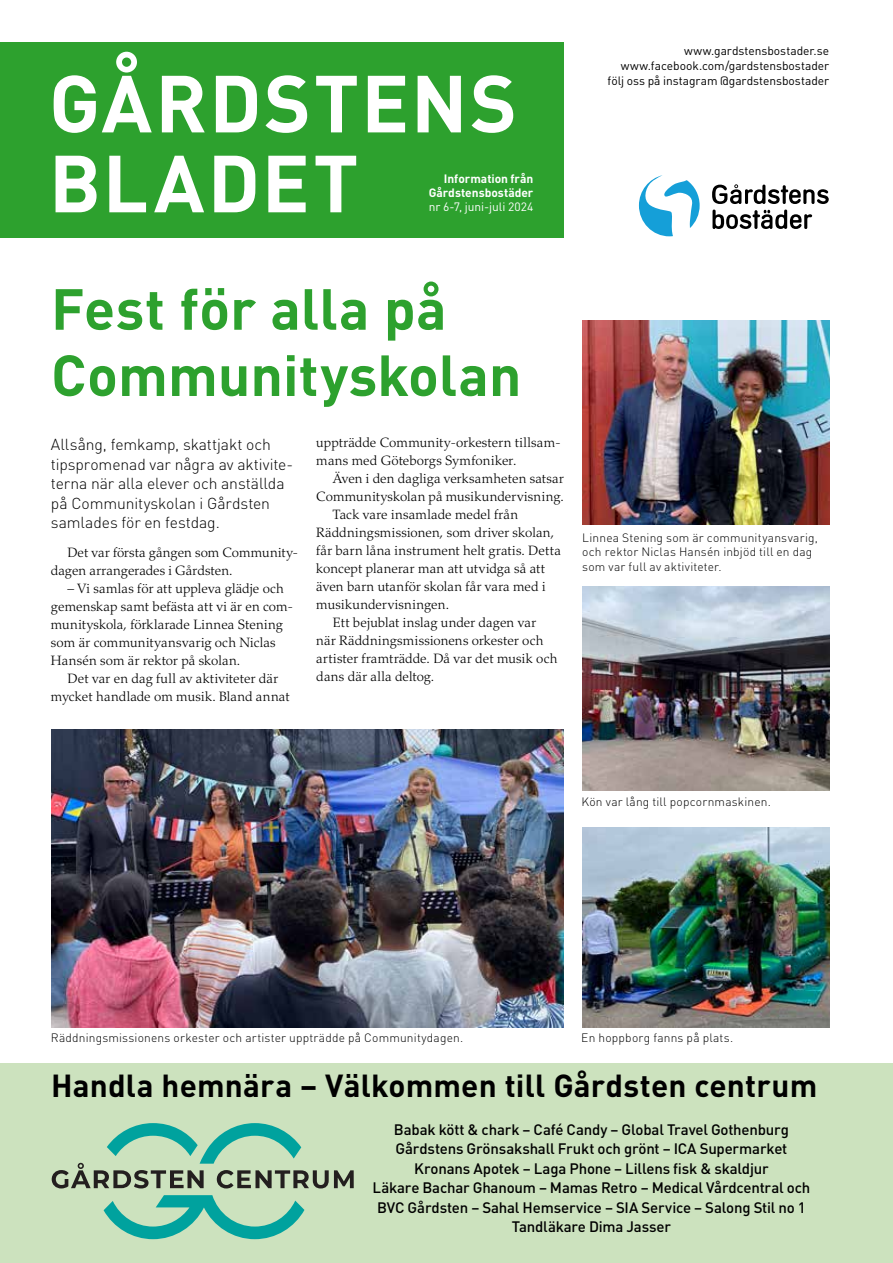
<style>
.page{position:relative;width:893px;height:1263px;background:#fff}
.page>*{position:absolute;margin:0;border:0;box-sizing:border-box;transform-origin:0 0}
.t1{font:700 79.5px/79.9px "DIN Pro";letter-spacing:.03em;color:#fff}
.t2{font:700 57px/66.3px "DIN Pro";color:#2da12e}
.t3{font:700 31.5px "DIN Pro";letter-spacing:.005em;color:#000}
.t4{font:300 15.75px/19.5px "DIN Pro";letter-spacing:-.005em;color:#000}
.t5{font:500 15px/19.5px "DIN Pro";letter-spacing:-.015em;color:#000;text-align:center}
.t6{font:300 13.5px/18px "Palatino LT Std";letter-spacing:.01em;color:#000}
.t7{font:300 12px/14.4px "DIN Pro";letter-spacing:.015em;color:#000}
.t8{font:12px/15px "DIN Pro";color:#000;text-align:right}
.t9{font:700 12px/14.2px "DIN Pro";color:#fff;text-align:right}
.t10{font:12px "DIN Pro";letter-spacing:-.005em;color:#fff}
</style>
<div class="page">
<div style="left:0;top:43px;width:563px;height:195px;background:#2da12e"></div>
<svg style="left:639px;top:175px;width:61px;height:61px"></svg>
<svg style="left:712px;top:184px;width:117px;height:20px"></svg>
<svg style="left:712px;top:210px;width:100px;height:19px"></svg>
<div style="left:0;top:1063px;width:893px;height:200px;background:#cce2be"></div>
<svg style="left:104px;top:1195px;width:200px;height:44px"></svg>
<svg style="left:52px;top:1123px;width:302px;height:65px"></svg>
<img style="left:52px;top:729px;width:512px;height:298px">
<img style="left:583px;top:587px;width:246px;height:204px">
<img style="left:583px;top:828px;width:246px;height:199px">
<img style="left:582px;top:321px;width:248px;height:204px">
<h1 class="t1" style="left:49px;top:60px;width:470px">GÅRDSTENS<br>BLADET</h1>
<p class="t8" style="left:608px;top:43px;width:223px">www.gardstensbostader.se www.facebook.com/gardstensbostader följ oss på instagram @gardstensbostader</p>
<p class="t9" style="left:429px;top:171px;width:106px">Information från<br>Gårdstensbostäder</p>
<p class="t10" style="left:429px;top:199px;width:106px">nr 6-7, juni-juli 2024</p>
<h2 class="t2" style="left:51px;top:274px;width:472px">Fest för alla på<br>Communityskolan</h2>
<p class="t4" style="left:51px;top:434px;width:244px">Allsång, femkamp, skattjakt och tipspromenad var några av aktivite&shy;terna när alla elever och anställda på Communityskolan i Gårdsten samlades för en festdag.</p>
<p class="t6" style="left:51px;top:544px;width:249px;text-indent:17px">Det var första gången som Community&shy;dagen arrangerades i Gårdsten.</p>
<p class="t6" style="left:51px;top:580px;width:244px;text-indent:16px">– Vi samlas för att uppleva glädje och gemenskap samt befästa att vi är en com&shy;munityskola, förklarade Linnea Stening som är communityansvarig och Niclas Hansén som är rektor på skolan.</p>
<p class="t6" style="left:51px;top:670px;width:240px;text-align:center">Det var en dag full av aktiviteter där mycket handlade om musik. Bland annat</p>
<p class="t6" style="left:316px;top:434px;width:246px">uppträdde Community-orkestern tillsam&shy;mans med Göteborgs Symfoniker.</p>
<p class="t6" style="left:333px;top:470px;width:232px">Även i den dagliga verksamheten satsar</p>
<p class="t6" style="left:316px;top:487px;width:249px">Communityskolan på musikundervisning.</p>
<p class="t6" style="left:333px;top:505px;width:187px">Tack vare insamlade medel från</p>
<p class="t6" style="left:316px;top:523px;width:239px">Räddningsmissionen, som driver skolan,</p>
<p class="t6" style="left:316px;top:541px;width:246px">får barn låna instrument helt gratis. Detta</p>
<p class="t6" style="left:316px;top:559px;width:230px">koncept planerar man att utvidga så att</p>
<p class="t6" style="left:316px;top:577px;width:231px">även barn utanför skolan får vara med i</p>
<p class="t6" style="left:316px;top:595px;width:134px">musikundervisningen.</p>
<p class="t6" style="left:333px;top:613px;width:205px">Ett bejublat inslag under dagen var</p>
<p class="t6" style="left:316px;top:631px;width:229px">när Räddningsmissionens orkester och</p>
<p class="t6" style="left:316px;top:649px;width:243px">artister framträdde. Då var det musik och</p>
<p class="t6" style="left:316px;top:667px;width:119px">dans där alla deltog.</p>
<p class="t7" style="left:582px;top:530px;width:237px">Linnea Stening som är communityansvarig, och rektor Niclas Hansén inbjöd till en dag som var full av aktiviteter.</p>
<p class="t7" style="left:581px;top:793px;width:191px">Kön var lång till popcornmaskinen.</p>
<p class="t7" style="left:51px;top:1030px;width:414px">Räddningsmissionens orkester och artister uppträdde på Communitydagen.</p>
<p class="t7" style="left:581px;top:1030px;width:154px">En hoppborg fanns på plats.</p>
<h3 class="t3" style="left:51px;top:1064px;width:768px">Handla hemnära – Välkommen till Gårdsten centrum</h3>
<p class="t5" style="left:373px;top:1119px;width:439px">Babak kött &amp; chark – Café Candy – Global Travel Gothenburg Gårdstens Grönsakshall Frukt och grönt – ICA Supermarket Kronans Apotek – Laga Phone – Lillens fisk &amp; skaldjur<br>Läkare Bachar Ghanoum – Mamas Retro – Medical Vårdcentral och BVC Gårdsten – Sahal Hemservice – SIA Service – Salong Stil no 1<br>Tandläkare Dima Jasser</p>
</div>
